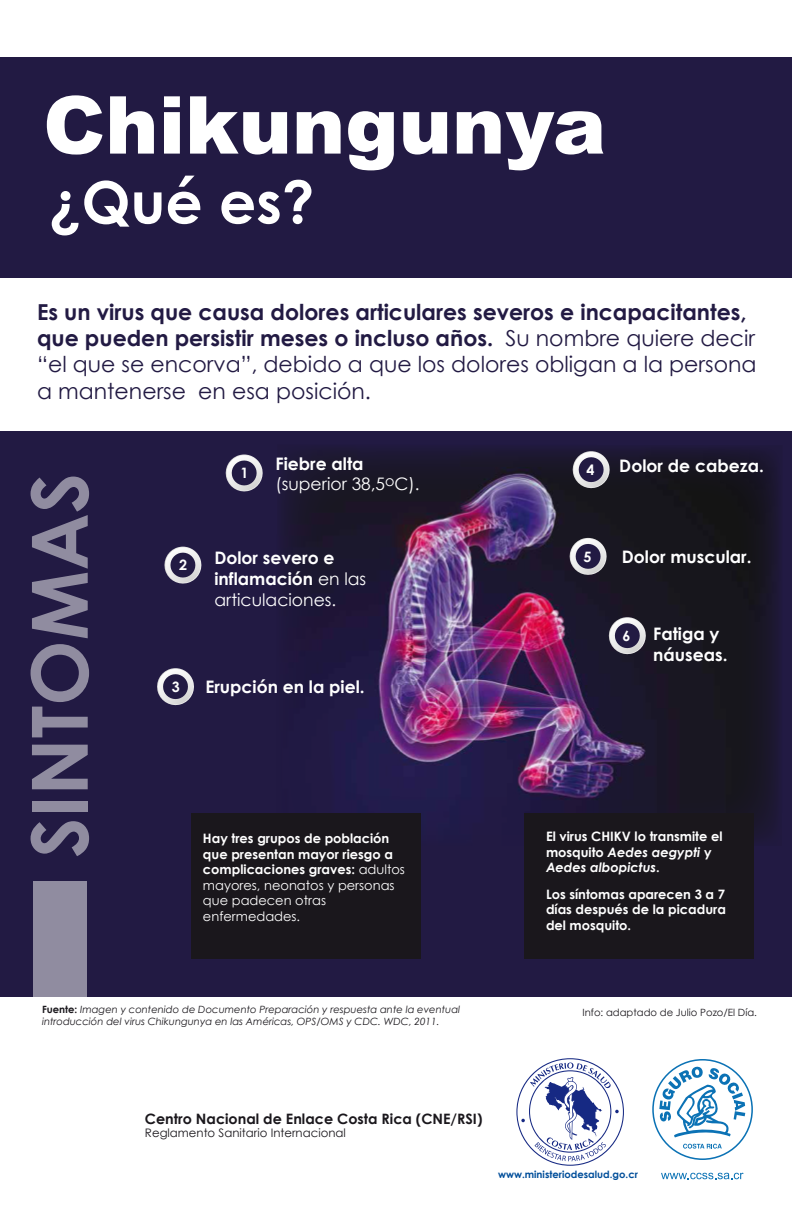
<style>
.page{position:relative;width:792px;height:1224px;background:#fff}
.page>*{position:absolute;margin:0;border:0;box-sizing:border-box;transform-origin:0 0}
.t1{font:700 58.2px "Century Gothic";color:#fff}
.t2{font:22px/26.4px "Century Gothic";color:#221a43}
.t3{font:700 17.2px/20.6px "Century Gothic";color:#fff}
.t4{font:17.2px/20.6px "Century Gothic";color:#fff}
.t5{font:700 14.3px "Century Gothic";color:#1a171c}
.t6{font:700 14.3px "Century Gothic";color:#fff}
.t7{font:700 13px/15.6px "Century Gothic";color:#fff}
.t8{font:11.7px "Century Gothic";color:#1a171c}
.t9{font:italic 10px/12px "Century Gothic";color:#1a171c}
.t10{font:10px "Century Gothic";color:#1a171c}
.t11{font:700 10px "Century Gothic";color:#004e9a}
.s1{font-weight:700}
.s2{font-weight:400}
.s3{font-style:italic}
.s4{font-weight:700;font-style:normal}
</style>
<div class="page">
<div style="left:0;top:431px;width:792px;height:566px;background:#221a43"></div>
<div style="left:0;top:57px;width:792px;height:221px;background:#221a43"></div>
<svg style="left:47px;top:95px;width:56px;height:60px"></svg>
<svg style="left:110px;top:96px;width:44px;height:58px"></svg>
<svg style="left:164px;top:96px;width:16px;height:58px"></svg>
<svg style="left:190px;top:96px;width:97px;height:59px"></svg>
<svg style="left:297px;top:111px;width:44px;height:43px"></svg>
<svg style="left:348px;top:111px;width:46px;height:59px"></svg>
<svg style="left:403px;top:112px;width:44px;height:43px"></svg>
<svg style="left:457px;top:111px;width:146px;height:59px"></svg>
<img style="left:283px;top:448px;width:496px;height:392px">
<svg style="left:31px;top:821px;width:58px;height:35px"></svg>
<div style="left:32px;top:801px;width:56px;height:11px;background:#908ca0"></div>
<svg style="left:32px;top:745px;width:56px;height:44px"></svg>
<svg style="left:31px;top:644px;width:58px;height:93px"></svg>
<svg style="left:31px;top:477px;width:58px;height:161px"></svg>
<svg style="left:225px;top:455px;width:38px;height:37px"></svg>
<svg style="left:164px;top:547px;width:38px;height:37px"></svg>
<svg style="left:157px;top:668px;width:37px;height:38px"></svg>
<svg style="left:571px;top:451px;width:41px;height:39px"></svg>
<svg style="left:567px;top:538px;width:42px;height:39px"></svg>
<svg style="left:607px;top:617px;width:41px;height:39px"></svg>
<div style="left:524px;top:813px;width:230px;height:146px;background:#1a171c"></div>
<div style="left:191px;top:813px;width:230px;height:146px;background:#1a171c"></div>
<div style="left:33px;top:881px;width:54px;height:120px;background:#908ca0"></div>
<svg style="left:516px;top:1058px;width:108px;height:108px"></svg>
<svg style="left:652px;top:1059px;width:101px;height:101px"></svg>
<svg style="left:661px;top:1173px;width:83px;height:6px"></svg>
<h1 class="t1" style="left:49px;top:166px;width:267px">¿Qué es?</h1>
<h2 class="t2" style="left:37px;top:298px;width:721px"><span class="s1">Es un virus que causa dolores articulares severos e incapacitantes, que pueden persistir meses o incluso años.</span> Su nombre quiere decir “el que se encorva”, debido a que los dolores obligan a la persona a mantenerse en esa posición.</h2>
<p class="t6" style="left:240px;top:464px;width:10px">1</p>
<h3 class="t4" style="left:275px;top:453px;width:146px"><span class="s1">Fiebre alta </span>(superior 38,5<sup>o</sup>C).</h3>
<p class="t6" style="left:586px;top:461px;width:10px">4</p>
<h3 class="t3" style="left:619px;top:455px;width:146px">Dolor de cabeza.</h3>
<p class="t6" style="left:179px;top:556px;width:10px">2</p>
<p class="t6" style="left:172px;top:678px;width:10px">3</p>
<h3 class="t3" style="left:214px;top:547px;width:153px">Dolor severo e inflamación <span class="s2">en las articulaciones.</span></h3>
<h3 class="t3" style="left:622px;top:546px;width:131px">Dolor muscular.</h3>
<p class="t6" style="left:583px;top:547px;width:10px">5</p>
<h3 class="t3" style="left:205px;top:676px;width:161px">Erupción en la piel.</h3>
<p class="t6" style="left:623px;top:627px;width:10px">6</p>
<h3 class="t3" style="left:653px;top:623px;width:76px">Fatiga y náuseas.</h3>
<p class="t7" style="left:203px;top:830px;width:203px">Hay tres grupos de población que presentan mayor riesgo a complicaciones graves: <span class="s2">adultos mayores, neonatos y personas que padecen otras enfermedades.</span></p>
<p class="t7" style="left:546px;top:828px;width:178px">El virus CHIKV lo transmite el mosquito <span class="s3">Aedes aegypti</span> y<br><span class="s3">Aedes albopictus</span>.</p>
<p class="t7" style="left:546px;top:886px;width:181px;text-align:justify">Los síntomas aparecen 3 a 7 días después de la picadura del mosquito.</p>
<p class="t9" style="left:42px;top:1003px;width:420px"><span class="s4">Fuente:</span> Imagen y contenido de Documento Preparación y respuesta ante la eventual introducción del virus Chikungunya en las Américas, OPS/OMS y CDC. WDC, 2011.</p>
<p class="t10" style="left:583px;top:1006px;width:176px">Info: adaptado de Julio Pozo/El Día.</p>
<p class="t5" style="left:145px;top:1110px;width:339px">Centro Nacional de Enlace Costa Rica (CNE/RSI)</p>
<p class="t8" style="left:145px;top:1126px;width:202px">Reglamento Sanitario Internacional</p>
<p class="t11" style="left:498px;top:1168px;width:141px">www.ministeriodesalud.go.cr</p>
</div>
